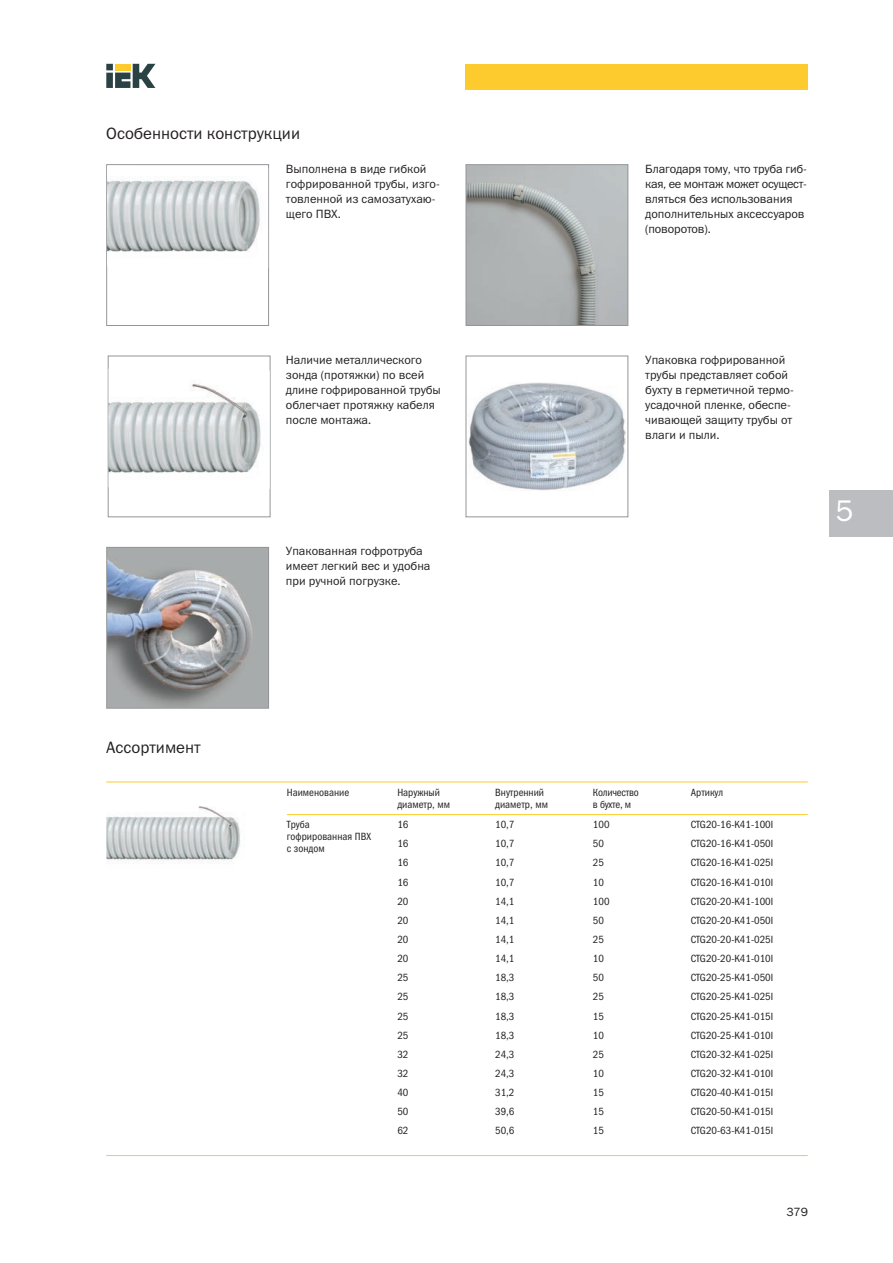
<style>
.page{position:relative;width:893px;height:1263px;background:#fff}
.page>*{position:absolute;margin:0;border:0;box-sizing:border-box;transform-origin:0 0}
.t1{font:30px "Franklin Gothic Book C";color:#fff}
.t2{font:16.5px "Franklin Gothic Book C";color:#231f20}
.t3{font:12px/15px "Franklin Gothic Book C";color:#231f20}
.t4{font:10.5px/12px "Franklin Gothic Book Cond C";color:#231f20}
.t5{font:10.5px/12px "Franklin Gothic Book Cond C";letter-spacing:-.02em;color:#231f20}
</style>
<div class="page">
<svg style="left:106px;top:64px;width:49px;height:24px"></svg>
<div style="left:466px;top:64px;width:342px;height:25px;background:#fecb2f"></div>
<div style="left:829px;top:490px;width:64px;height:47px;background:#bcbdc0"></div>
<img style="left:106px;top:806px;width:135px;height:58px">
<hr style="left:106px;top:781px;width:702px;height:1px;background:#fecb2f">
<hr style="left:287px;top:814px;width:521px;height:1px;background:#fecb2f">
<hr style="left:106px;top:1155px;width:702px;height:1px;background:#fecb2f">
<div style="left:106px;top:164px;width:163px;height:162px;border:1px solid #939598"></div>
<img style="left:107px;top:166px;width:161px;height:102px">
<div style="left:108px;top:356px;width:162px;height:161px;border:1px solid #939598"></div>
<img style="left:109px;top:369px;width:161px;height:120px">
<img style="left:108px;top:549px;width:159px;height:158px">
<div style="left:106px;top:547px;width:163px;height:162px;border:1px solid #939598"></div>
<img style="left:468px;top:382px;width:158px;height:108px">
<div style="left:466px;top:356px;width:162px;height:161px;border:1px solid #939598"></div>
<img style="left:468px;top:166px;width:158px;height:158px">
<div style="left:466px;top:164px;width:162px;height:162px;border:1px solid #939598"></div>
<h2 class="t2" style="left:106px;top:128px;width:195px">Особенности конструкции</h2>
<p class="t3" style="left:286px;top:162px;width:155px">Выполнена в виде гибкой гофрированной трубы, изго - тов ленной из само затухаю - щего ПВХ.</p>
<p class="t3" style="left:286px;top:353px;width:156px">Наличие металлического зонда (протяжки) по всей длине гофрированной трубы облегчает протяжку кабеля после монтажа.</p>
<p class="t3" style="left:286px;top:545px;width:146px">Упакованная гофротруба имеет легкий вес и удобна при ручной погрузке.</p>
<p class="t3" style="left:645px;top:162px;width:163px">Благодаря тому, что труба гиб - кая, ее монтаж может осущест - вляться без использо ва ния дополнительных аксессу аров (поворотов).</p>
<p class="t3" style="left:645px;top:353px;width:150px">Упаковка гофрированной трубы представляет собой бухту в герметичной термо - усадочной пленке, обеспе - чивающей защиту трубы от влаги и пыли.</p>
<h1 class="t1" style="left:836px;top:500px;width:19px">5</h1>
<h2 class="t2" style="left:106px;top:742px;width:96px">Ассортимент</h2>
<p class="t4" style="left:287px;top:787px;width:64px">Наименование</p>
<p class="t4" style="left:397px;top:787px;width:54px">Наружный диаметр, мм</p>
<p class="t4" style="left:495px;top:787px;width:54px">Внутрен ний диаметр, мм</p>
<p class="t5" style="left:593px;top:787px;width:47px">Количество в бухте, м</p>
<p class="t4" style="left:691px;top:787px;width:34px">Артикул</p>
<p class="t4" style="left:287px;top:819px;width:86px">Труба гофрированная ПВХ с зондом</p>
<p class="t4" style="left:397px;top:819px;width:13px">16</p>
<p class="t4" style="left:495px;top:819px;width:21px">10,7</p>
<p class="t4" style="left:593px;top:819px;width:18px">100</p>
<p class="t4" style="left:691px;top:819px;width:84px">CTG20-16-K41-100I</p>
<p class="t4" style="left:397px;top:839px;width:13px">16</p>
<p class="t4" style="left:495px;top:839px;width:21px">10,7</p>
<p class="t4" style="left:593px;top:839px;width:13px">50</p>
<p class="t4" style="left:691px;top:839px;width:84px">CTG20-16-K41-050I</p>
<p class="t4" style="left:397px;top:858px;width:13px">16</p>
<p class="t4" style="left:495px;top:858px;width:21px">10,7</p>
<p class="t4" style="left:593px;top:858px;width:13px">25</p>
<p class="t4" style="left:691px;top:858px;width:84px">CTG20-16-K41-025I</p>
<p class="t4" style="left:397px;top:877px;width:13px">16</p>
<p class="t4" style="left:495px;top:877px;width:21px">10,7</p>
<p class="t4" style="left:593px;top:877px;width:13px">10</p>
<p class="t4" style="left:691px;top:877px;width:84px">CTG20-16-K41-010I</p>
<p class="t4" style="left:397px;top:896px;width:13px">20</p>
<p class="t4" style="left:495px;top:896px;width:21px">14,1</p>
<p class="t4" style="left:593px;top:896px;width:18px">100</p>
<p class="t4" style="left:691px;top:896px;width:84px">CTG20-20-K41-100I</p>
<p class="t4" style="left:397px;top:915px;width:13px">20</p>
<p class="t4" style="left:495px;top:915px;width:21px">14,1</p>
<p class="t4" style="left:593px;top:915px;width:13px">50</p>
<p class="t4" style="left:691px;top:915px;width:84px">CTG20-20-K41-050I</p>
<p class="t4" style="left:397px;top:934px;width:13px">20</p>
<p class="t4" style="left:495px;top:934px;width:21px">14,1</p>
<p class="t4" style="left:593px;top:934px;width:13px">25</p>
<p class="t4" style="left:691px;top:934px;width:84px">CTG20-20-K41-025I</p>
<p class="t4" style="left:397px;top:953px;width:13px">20</p>
<p class="t4" style="left:495px;top:953px;width:21px">14,1</p>
<p class="t4" style="left:593px;top:953px;width:13px">10</p>
<p class="t4" style="left:691px;top:953px;width:84px">CTG20-20-K41-010I</p>
<p class="t4" style="left:397px;top:972px;width:13px">25</p>
<p class="t4" style="left:495px;top:972px;width:21px">18,3</p>
<p class="t4" style="left:593px;top:972px;width:13px">50</p>
<p class="t4" style="left:691px;top:972px;width:84px">CTG20-25-K41-050I</p>
<p class="t4" style="left:397px;top:992px;width:13px">25</p>
<p class="t4" style="left:495px;top:992px;width:21px">18,3</p>
<p class="t4" style="left:593px;top:992px;width:13px">25</p>
<p class="t4" style="left:691px;top:992px;width:84px">CTG20-25-K41-025I</p>
<p class="t4" style="left:397px;top:1011px;width:13px">25</p>
<p class="t4" style="left:495px;top:1011px;width:21px">18,3</p>
<p class="t4" style="left:593px;top:1011px;width:13px">15</p>
<p class="t4" style="left:691px;top:1011px;width:84px">CTG20-25-K41-015I</p>
<p class="t4" style="left:397px;top:1030px;width:13px">25</p>
<p class="t4" style="left:495px;top:1030px;width:21px">18,3</p>
<p class="t4" style="left:593px;top:1030px;width:13px">10</p>
<p class="t4" style="left:691px;top:1030px;width:84px">CTG20-25-K41-010I</p>
<p class="t4" style="left:397px;top:1049px;width:13px">32</p>
<p class="t4" style="left:495px;top:1049px;width:21px">24,3</p>
<p class="t4" style="left:593px;top:1049px;width:13px">25</p>
<p class="t4" style="left:691px;top:1049px;width:84px">CTG20-32-K41-025I</p>
<p class="t4" style="left:397px;top:1068px;width:13px">32</p>
<p class="t4" style="left:495px;top:1068px;width:21px">24,3</p>
<p class="t4" style="left:593px;top:1068px;width:13px">10</p>
<p class="t4" style="left:691px;top:1068px;width:84px">CTG20-32-K41-010I</p>
<p class="t4" style="left:397px;top:1087px;width:13px">40</p>
<p class="t4" style="left:495px;top:1087px;width:21px">31,2</p>
<p class="t4" style="left:593px;top:1087px;width:13px">15</p>
<p class="t4" style="left:691px;top:1087px;width:84px">CTG20-40-K41-015I</p>
<p class="t4" style="left:397px;top:1106px;width:13px">50</p>
<p class="t4" style="left:495px;top:1106px;width:21px">39,6</p>
<p class="t4" style="left:593px;top:1106px;width:13px">15</p>
<p class="t4" style="left:691px;top:1106px;width:84px">CTG20-50-K41-015I</p>
<p class="t4" style="left:397px;top:1126px;width:13px">62</p>
<p class="t4" style="left:495px;top:1126px;width:21px">50,6</p>
<p class="t4" style="left:593px;top:1126px;width:13px">15</p>
<p class="t4" style="left:691px;top:1126px;width:84px">CTG20-63-K41-015I</p>
<p class="t3" style="left:786px;top:1205px;width:23px">379</p>
</div>
